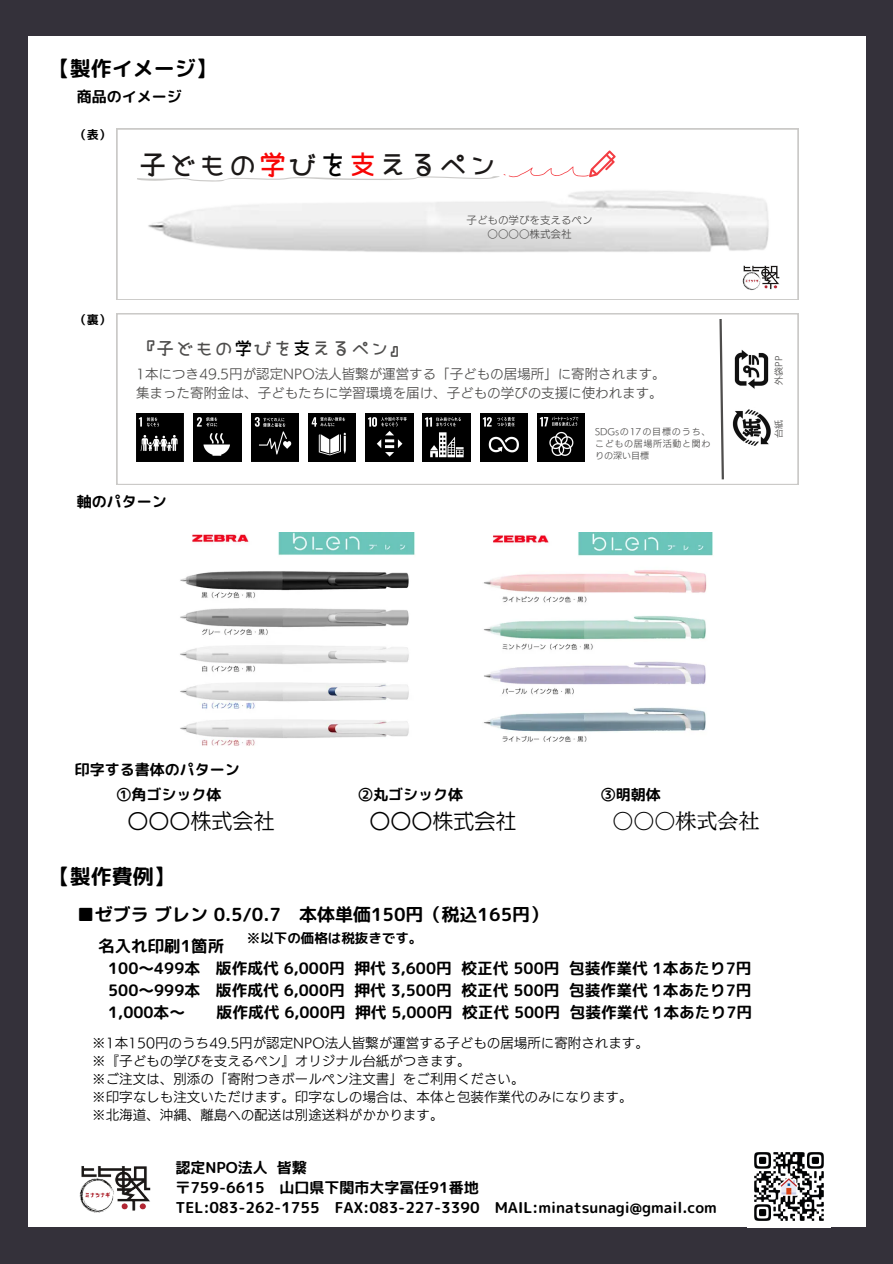
<style>
.page{position:relative;width:893px;height:1264px;background:#fff}
.page>*{position:absolute;margin:0;border:0;box-sizing:border-box;transform-origin:0 0}
.t1{font:30px "Chibisuke Font TTF";color:#1b1817}
.t2{font:21px "rounded mplus 1 p bold";color:#000}
.t3{font:21px "Canva UD Kakugo Large Pr 6 N R";color:#000}
.t4{font:21px "Canva UD Marugo Large Pr 6 N M";color:#000}
.t5{font:21px "Canva UD Mincho Pr 6 N M";color:#000}
.t6{font:19.5px "Chibisuke Font TTF";color:#4e4d4c}
.t7{font:18px "rounded mplus 1 p bold";color:#000}
.t8{font:16.5px "rounded mplus 1 p bold";color:#000}
.t9{font:15.75px/22px "rounded mplus 1 p bold";color:#000;text-align:justify}
.t10{font:15px/20.2px "rounded mplus 1 p bold";color:#000}
.t11{font:13.5px/18px "Canva UD Kakugo Small Pr 6 N R";color:#000}
.t12{font:13.5px/18.8px "Canva UD Kakugo Small Pr 6 N R";color:#4e4d4c}
.t13{font:13.5px "rounded mplus 1 p bold";color:#000}
.t14{font:12px "rounded mplus 1 p bold";color:#000}
.t15{font:10.5px "Canva UD Kakugo Small Pr 6 N R";color:#4e4d4c}
.t16{font:9px/12px "Canva UD Kakugo Small Pr 6 N R";letter-spacing:.075em;color:#4e4d4c;text-align:justify}
.s1{color:#f80505}
.s2{color:#000}
</style>
<div class="page">
<div style="left:0;top:0;width:892px;height:1263px;background:#34313a"></div>
<div style="left:28px;top:36px;width:837px;height:1190px;background:#fff"></div>
<img style="left:180px;top:532px;width:235px;height:214px">
<img style="left:483px;top:532px;width:230px;height:210px">
<img style="left:79px;top:1166px;width:72px;height:47px">
<img style="left:747px;top:1152px;width:83px;height:75px">
<svg style="left:117px;top:313px;width:681px;height:171px"></svg>
<img style="left:136px;top:414px;width:47px;height:47px">
<img style="left:194px;top:414px;width:47px;height:47px">
<img style="left:251px;top:414px;width:47px;height:47px">
<img style="left:308px;top:414px;width:48px;height:47px">
<img style="left:365px;top:414px;width:48px;height:47px">
<img style="left:423px;top:414px;width:47px;height:47px">
<img style="left:480px;top:414px;width:47px;height:47px">
<img style="left:537px;top:414px;width:47px;height:47px">
<img style="left:733px;top:408px;width:41px;height:41px">
<img style="left:733px;top:348px;width:41px;height:42px">
<svg style="left:718px;top:317px;width:7px;height:164px"></svg>
<svg style="left:117px;top:129px;width:681px;height:171px"></svg>
<img style="left:734px;top:259px;width:52px;height:37px">
<img style="left:139px;top:164px;width:643px;height:117px">
<svg style="left:137px;top:150px;width:478px;height:32px"></svg>
<h1 class="t2" style="left:49px;top:54px;width:169px">【製作イメージ】</h1>
<p class="t10" style="left:77px;top:87px;width:106px">商品のイメージ</p>
<p class="t14" style="left:75px;top:126px;width:38px">（表）</p>
<h3 class="t14" style="left:75px;top:311px;width:38px">（裏）</h3>
<h4 class="t1" style="left:138px;top:144px;width:361px">子どもの<span class="s1">学</span>び<span class="s2">を</span><span class="s1">支</span>えるペン</h4>
<h2 class="t15" style="left:466px;top:215px;width:128px">子どもの学びを支えるペン</h2>
<h2 class="t15" style="left:487px;top:229px;width:86px">○○○○株式会社</h2>
<p class="t6" style="left:136px;top:335px;width:274px">『子どもの<span class="s2">学</span>びを<span class="s2">支</span>えるペン』</p>
<p class="t12" style="left:136px;top:365px;width:531px">1本につき49.5円が認定NPO法人皆繋が運営する「子どもの居場所」に寄附されます。集まった寄附金は、子どもたちに学習環境を届け、子どもの学びの支援に使われます。</p>
<h5 class="t16" style="left:595px;top:425px;width:117px">SDGsの17の目標のうち、こどもの居場所活動と関わりの深い目標</h5>
<h2 class="t16" style="left:772px;top:438px;width:20px;rotate:-90deg">台紙</h2>
<h5 class="t16" style="left:772px;top:385px;width:31px;rotate:-90deg">外袋PP</h5>
<p class="t10" style="left:77px;top:491px;width:91px">軸のパターン</p>
<p class="t10" style="left:75px;top:758px;width:166px">印字する書体のパターン</p>
<p class="t10" style="left:117px;top:784px;width:106px">➀角ゴシック体</p>
<p class="t10" style="left:358px;top:784px;width:106px">②丸ゴシック体</p>
<p class="t10" style="left:601px;top:784px;width:61px">③明朝体</p>
<p class="t3" style="left:127px;top:810px;width:148px">〇〇〇株式会社</p>
<p class="t4" style="left:369px;top:810px;width:148px">〇〇〇株式会社</p>
<p class="t5" style="left:612px;top:810px;width:148px">〇〇〇株式会社</p>
<p class="t2" style="left:49px;top:861px;width:127px">【製作費例】</p>
<p class="t7" style="left:77px;top:901px;width:473px">■ゼブラブレン 0.5/0.7 本体単価150円（税込165円）</p>
<p class="t8" style="left:98px;top:934px;width:128px">名入れ印刷1箇所</p>
<p class="t9" style="left:108px;top:957px;width:644px">100～499本 版作成代 6,000円 押代 3,600円 校正代 500円 包装作業代 1本あたり7円500～999本 版作成代 6,000円 押代 3,500円 校正代 500円 包装作業代 1本あたり7円1,000本～</p>
<p class="t13" style="left:247px;top:928px;width:177px">※以下の価格は税抜きです。</p>
<p class="t9" style="left:216px;top:1001px;width:130px">版作成代 6,000円</p>
<p class="t9" style="left:355px;top:1001px;width:398px">押代 5,000円 校正代 500円 包装作業代 1本あたり7円</p>
<p class="t11" style="left:92px;top:1034px;width:558px">※1本150円のうち49.5円が認定NPO法人皆繋が運営する子どもの居場所に寄附されます。※『子どもの学びを支えるペン』オリジナル台紙がつきます。<br>※ご注文は、別添の「寄附つきボールペン注文書」をご利用ください。<br>※印字なしも注文いただけます。印字なしの場合は、本体と包装作業代のみになります。※北海道、沖縄、離島への配送は別途送料がかかります。</p>
<p class="t10" style="left:175px;top:1156px;width:543px">認定NPO法人 皆繋<br>〒759-6615 山口県下関市大字冨任91番地<br>TEL:083-262-1755 FAX:083-227-3390 MAIL:minatsunagi@gmail.com</p>
</div>
